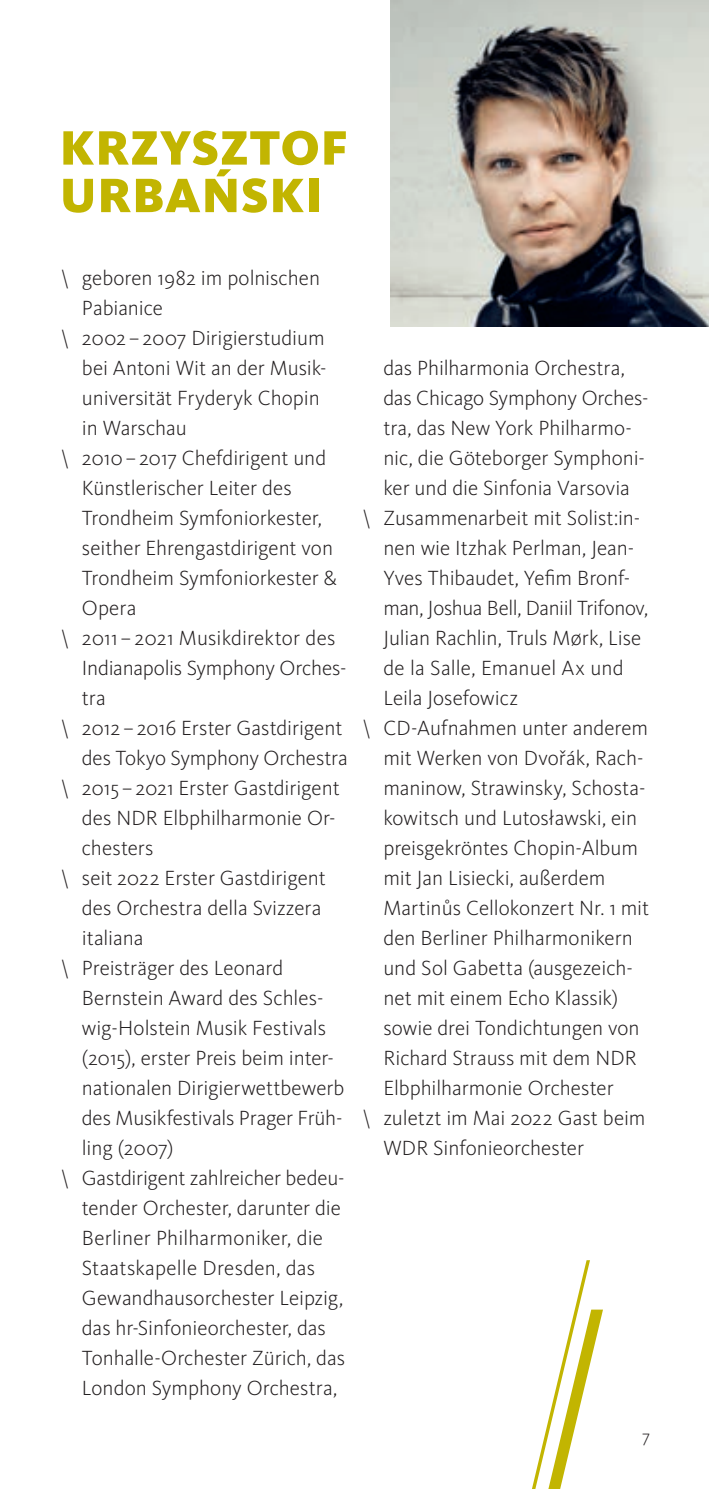
<style>
.page{position:relative;width:709px;height:1489px;background:#fff}
.page>*{position:absolute;margin:0;border:0;box-sizing:border-box;transform-origin:0 0}
.t1{font:900 50px/47.5px "WDR Sans";letter-spacing:.02em;color:#c2b501}
.t2{font:300 21.25px "WDR Sans";color:#231f20}
.t3{font:300 21.25px "WDR Sans";letter-spacing:-.02em;color:#231f20}
.t4{font:300 17.5px "WDR Sans";color:#231f20}
</style>
<div class="page">
<svg style="left:532px;top:1260px;width:71px;height:228px"></svg>
<img style="left:390px;top:0;width:319px;height:326px">
<h1 class="t1" style="left:60px;top:124px;width:290px">KRZYSZTOF<br>URBAŃSKI</h1>
<p class="t2" style="left:61px;top:265px;width:261px">\ geboren 1982 im polnischen</p>
<p class="t2" style="left:82px;top:295px;width:83px">Pabianice</p>
<p class="t2" style="left:61px;top:325px;width:265px">\ 2002–2007 Dirigierstudium</p>
<p class="t2" style="left:82px;top:355px;width:246px">bei Antoni Wit an der Musik-</p>
<p class="t2" style="left:82px;top:385px;width:239px">universität Fryderyk Chopin</p>
<p class="t2" style="left:82px;top:415px;width:106px">in Warschau</p>
<p class="t2" style="left:61px;top:445px;width:267px">\ 2010–2017 Chefdirigent und</p>
<p class="t2" style="left:82px;top:475px;width:211px">Künstlerischer Leiter des</p>
<p class="t2" style="left:82px;top:505px;width:242px">Trondheim Symfoniorkester,</p>
<p class="t2" style="left:82px;top:535px;width:253px">seither Ehrengastdirigent von</p>
<p class="t2" style="left:82px;top:565px;width:256px">Trondheim Symfoniorkester &amp;</p>
<p class="t2" style="left:82px;top:595px;width:56px">Opera</p>
<p class="t2" style="left:61px;top:625px;width:276px">\ 2011 – 2021 Musikdirektor des</p>
<p class="t2" style="left:82px;top:655px;width:266px">Indianapolis Symphony Orches-</p>
<p class="t2" style="left:82px;top:685px;width:25px">tra</p>
<p class="t2" style="left:61px;top:715px;width:283px">\ 2012–2016 Erster Gastdirigent</p>
<p class="t2" style="left:82px;top:745px;width:267px">des Tokyo Symphony Orchestra</p>
<p class="t2" style="left:61px;top:775px;width:280px">\ 2015–2021 Erster Gastdirigent</p>
<p class="t2" style="left:82px;top:805px;width:255px">des NDR Elbphilharmonie Or-</p>
<p class="t2" style="left:82px;top:835px;width:73px">chesters</p>
<p class="t2" style="left:61px;top:865px;width:267px">\ seit 2022 Erster Gastdirigent</p>
<p class="t2" style="left:82px;top:895px;width:241px">des Orchestra della Svizzera</p>
<p class="t2" style="left:82px;top:925px;width:63px">italiana</p>
<p class="t2" style="left:61px;top:955px;width:224px">\ Preisträger des Leonard</p>
<p class="t2" style="left:82px;top:985px;width:243px">Bernstein Award des Schles-</p>
<p class="t2" style="left:82px;top:1015px;width:246px">wig-Holstein Musik Festivals</p>
<p class="t2" style="left:82px;top:1045px;width:253px">(2015), erster Preis beim inter-</p>
<p class="t2" style="left:82px;top:1075px;width:264px">nationalen Dirigierwettbewerb</p>
<p class="t2" style="left:82px;top:1105px;width:262px">des Musikfestivals Prager Früh-</p>
<p class="t2" style="left:82px;top:1135px;width:93px">ling (2007)</p>
<p class="t2" style="left:61px;top:1165px;width:285px">\ Gastdirigent zahlreicher bedeu-</p>
<p class="t2" style="left:82px;top:1195px;width:261px">tender Orchester, darunter die</p>
<p class="t2" style="left:82px;top:1225px;width:243px">Berliner Philharmoniker, die</p>
<p class="t2" style="left:82px;top:1255px;width:235px">Staatskapelle Dresden, das</p>
<p class="t2" style="left:82px;top:1285px;width:263px">Gewandhausorchester Leipzig,</p>
<p class="t2" style="left:82px;top:1315px;width:245px">das hr-Sinfonieorchester, das</p>
<p class="t2" style="left:82px;top:1345px;width:265px">Tonhalle-Orchester Zürich, das</p>
<p class="t2" style="left:82px;top:1375px;width:257px">London Symphony Orchestra,</p>
<p class="t2" style="left:383px;top:355px;width:243px">das Philharmonia Orchestra,</p>
<p class="t2" style="left:383px;top:385px;width:266px">das Chicago Symphony Orches-</p>
<p class="t2" style="left:383px;top:415px;width:250px">tra, das New York Philharmo-</p>
<p class="t2" style="left:383px;top:445px;width:263px">nic, die Göteborger Symphoni-</p>
<p class="t2" style="left:383px;top:475px;width:248px">ker und die Sinfonia Varsovia</p>
<p class="t2" style="left:362px;top:505px;width:279px">\ Zusammenarbeit mit Solist:in-</p>
<p class="t2" style="left:383px;top:535px;width:252px">nen wie Itzhak Perlman, Jean-</p>
<p class="t2" style="left:383px;top:565px;width:248px">Yves Thibaudet, Yefim Bronf-</p>
<p class="t3" style="left:383px;top:595px;width:266px">man, Joshua Bell, Daniil Trifonov,</p>
<p class="t2" style="left:383px;top:625px;width:259px">Julian Rachlin, Truls Mørk, Lise</p>
<p class="t2" style="left:383px;top:655px;width:242px">de la Salle, Emanuel Ax und</p>
<p class="t2" style="left:383px;top:685px;width:136px">Leila Josefowicz</p>
<p class="t2" style="left:362px;top:715px;width:287px">\ CD-Aufnahmen unter anderem</p>
<p class="t2" style="left:383px;top:745px;width:261px">mit Werken von Dvořák, Rach-</p>
<p class="t2" style="left:383px;top:775px;width:263px">maninow, Strawinsky, Schosta-</p>
<p class="t2" style="left:383px;top:805px;width:255px">kowitsch und Lutosławski, ein</p>
<p class="t2" style="left:383px;top:835px;width:256px">preisgekröntes Chopin-Album</p>
<p class="t2" style="left:383px;top:865px;width:224px">mit Jan Lisiecki, außerdem</p>
<p class="t2" style="left:383px;top:895px;width:267px">Martinůs Cellokonzert Nr. 1 mit</p>
<p class="t2" style="left:383px;top:925px;width:251px">den Berliner Philharmonikern</p>
<p class="t2" style="left:383px;top:955px;width:251px">und Sol Gabetta (ausgezeich-</p>
<p class="t2" style="left:383px;top:985px;width:236px">net mit einem Echo Klassik)</p>
<p class="t2" style="left:383px;top:1015px;width:258px">sowie drei Tondichtungen von</p>
<p class="t2" style="left:383px;top:1045px;width:255px">Richard Strauss mit dem NDR</p>
<p class="t2" style="left:383px;top:1075px;width:232px">Elbphilharmonie Orchester</p>
<p class="t2" style="left:362px;top:1105px;width:285px">\ zuletzt im Mai 2022 Gast beim</p>
<p class="t2" style="left:383px;top:1135px;width:202px">WDR Sinfonieorchester</p>
<p class="t4" style="left:642px;top:1425px;width:9px">7</p>
</div>
